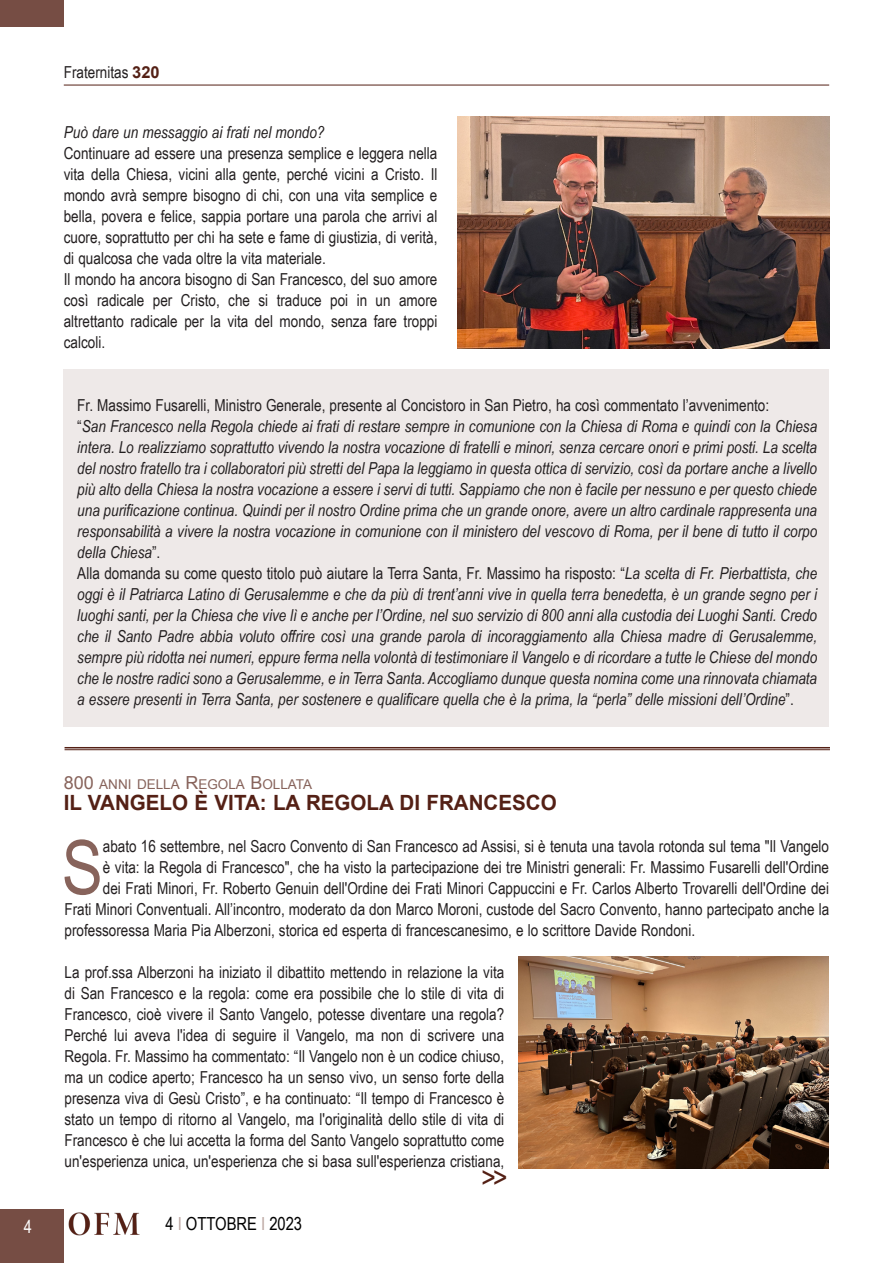
<style>
.page{position:relative;width:893px;height:1263px;background:#fff}
.page>*{position:absolute;margin:0;border:0;box-sizing:border-box;transform-origin:0 0}
.Titolo{font:75.15px "Arial Narrow";color:#87635b}
.Testo_sinEspacio{font:30px "Arial Narrow";color:#542015}
.Titolo-2{font:700 21px "Arial";color:#542015}
.t1{font:18px "Arial Narrow";color:#000}
.t2{font:18px "Arial Narrow";color:#fff}
.Titolo-3{font:16.5px/21px "Arial Narrow";color:#231f20;text-align:justify}
.Titolo-4{font:italic 16.5px/21px "Arial Narrow";color:#231f20;text-align:justify}
.Titolo_piccolo{font:13.5px "Arial";color:#87635b}
.s1{font-family:"Arial";font-weight:700;color:#542015}
.s2{font-style:normal}
.s3{font-size:18px}
.s4{color:#bba6a1}
</style>
<div class="page">
<div style="left:0;top:1209px;width:64px;height:54px;background:#764d44"></div>
<hr style="left:64px;top:85px;width:765px;height:1px;background:#542015">
<div style="left:0;top:0;width:64px;height:27px;background:#764d44"></div>
<img style="left:69px;top:1212px;width:71px;height:24px">
<img style="left:457px;top:117px;width:372px;height:231px">
<hr style="left:65px;top:747px;width:765px;height:1px;background:#542015">
<hr style="left:65px;top:749px;width:765px;height:1px;background:#542015">
<div style="left:64px;top:369px;width:765px;height:357px;background:#eee9e8"></div>
<img style="left:518px;top:957px;width:311px;height:212px">
<p class="t2" style="left:24px;top:1213px;width:10px">4</p>
<p class="Titolo-3" style="left:64px;top:61px;width:97px">Fraternitas <span class="s1">320</span></p>
<p class="Titolo-4" style="left:64px;top:121px;width:262px">Può dare un messaggio ai frati nel mondo?</p>
<p class="Titolo-3" style="left:64px;top:142px;width:375px">Continuare ad essere una presenza semplice e leggera nella vita della Chiesa, vicini alla gente, perché vicini a Cristo. Il mondo avrà sempre bisogno di chi, con una vita semplice e bella, povera e felice, sappia portare una parola che arrivi al cuore, soprattutto per chi ha sete e fame di giustizia, di verità, di qualcosa che vada oltre la vita materiale.</p>
<p class="Titolo-3" style="left:64px;top:268px;width:375px">Il mondo ha ancora bisogno di San Francesco, del suo amore così radicale per Cristo, che si traduce poi in un amore altrettanto radicale per la vita del mondo, senza fare troppi calcoli.</p>
<p class="Titolo-3" style="left:77px;top:394px;width:693px">Fr. Massimo Fusarelli, Ministro Generale, presente al Concistoro in San Pietro, ha così commentato l’avvenimento:</p>
<p class="Titolo-4" style="left:77px;top:415px;width:741px"><span class="s2">“</span>San Francesco nella Regola chiede ai frati di restare sempre in comunione con la Chiesa di Roma e quindi con la Chiesa intera. Lo realizziamo soprattutto vivendo la nostra vocazione di fratelli e minori, senza cercare onori e primi posti. La scelta del nostro fratello tra i collaboratori più stretti del Papa la leggiamo in questa ottica di servizio, così da portare anche a livello più alto della Chiesa la nostra vocazione a essere i servi di tutti. Sappiamo che non è facile per nessuno e per questo chiede una purificazione continua. Quindi per il nostro Ordine prima che un grande onore, avere un altro cardinale rappresenta una responsabilità a vivere la nostra vocazione in comunione con il ministero del vescovo di Roma, per il bene di tutto il corpo della Chiesa<span class="s2">”.</span></p>
<p class="Titolo-4" style="left:77px;top:562px;width:741px"><span class="s2">Alla domanda su come questo titolo può aiutare la Terra Santa, Fr. Massimo ha risposto: “</span>La scelta di Fr. Pierbattista, che oggi è il Patriarca Latino di Gerusalemme e che da più di trent’anni vive in quella terra benedetta, è un grande segno per i luoghi santi, per la Chiesa che vive lì e anche per l’Ordine, nel suo servizio di 800 anni alla custodia dei Luoghi Santi. Credo che il Santo Padre abbia voluto offrire così una grande parola di incoraggiamento alla Chiesa madre di Gerusalemme, sempre più ridotta nei numeri, eppure ferma nella volontà di testimoniare il Vangelo e di ricordare a tutte le Chiese del mondo che le nostre radici sono a Gerusalemme, e in Terra Santa. Accogliamo dunque questa nomina come una rinnovata chiamata a essere presenti in Terra Santa, per sostenere e qualificare quella che è la prima, la “perla” delle missioni dell’Ordine<span class="s2">”.</span></p>
<p class="Titolo_piccolo" style="left:64px;top:775px;width:250px"><span class="s3">800</span> ANNI DELLA <span class="s3">R</span>EGOLA <span class="s3">B</span>OLLATA</p>
<p class="Titolo-2" style="left:64px;top:789px;width:495px">IL VANGELO È VITA: LA REGOLA DI FRANCESCO</p>
<p class="Titolo" style="left:62px;top:812px;width:43px">S</p>
<p class="Titolo-3" style="left:103px;top:835px;width:728px">abato 16 settembre, nel Sacro Convento di San Francesco ad Assisi, si è tenuta una tavola rotonda sul tema "Il Vangelo</p>
<p class="Titolo-3" style="left:103px;top:856px;width:728px">è vita: la Regola di Francesco", che ha visto la partecipazione dei tre Ministri generali: Fr. Massimo Fusarelli dell'Ordine</p>
<p class="Titolo-3" style="left:103px;top:877px;width:728px">dei Frati Minori, Fr. Roberto Genuin dell'Ordine dei Frati Minori Cappuccini e Fr. Carlos Alberto Trovarelli dell'Ordine dei</p>
<p class="Titolo-3" style="left:65px;top:898px;width:766px">Frati Minori Conventuali. All’incontro, moderato da don Marco Moroni, custode del Sacro Convento, hanno partecipato anche la</p>
<p class="Titolo-3" style="left:65px;top:919px;width:632px">professoressa Maria Pia Alberzoni, storica ed esperta di francescanesimo, e lo scrittore Davide Rondoni.</p>
<p class="Titolo-3" style="left:65px;top:961px;width:441px">La prof.ssa Alberzoni ha iniziato il dibattito mettendo in relazione la vita di San Francesco e la regola: come era possibile che lo stile di vita di Francesco, cioè vivere il Santo Vangelo, potesse diventare una regola?<br>Perché lui aveva l'idea di seguire il Vangelo, ma non di scrivere una Regola. Fr. Massimo ha commentato: “Il Vangelo non è un codice chiuso, ma un codice aperto; Francesco ha un senso vivo, un senso forte della presenza viva di Gesù Cristo”, e ha continuato: “Il tempo di Francesco è stato un tempo di ritorno al Vangelo, ma l'originalità dello stile di vita di Francesco è che lui accetta la forma del Santo Vangelo soprattutto come un'esperienza unica, un'esperienza che si basa sull'esperienza cristiana,</p>
<p class="Testo_sinEspacio" style="left:482px;top:1155px;width:27px">&gt;&gt;</p>
<p class="t1" style="left:165px;top:1210px;width:138px">4 <span class="s4">I</span> OTTOBRE <span class="s4">I</span> 2023</p>
</div>
